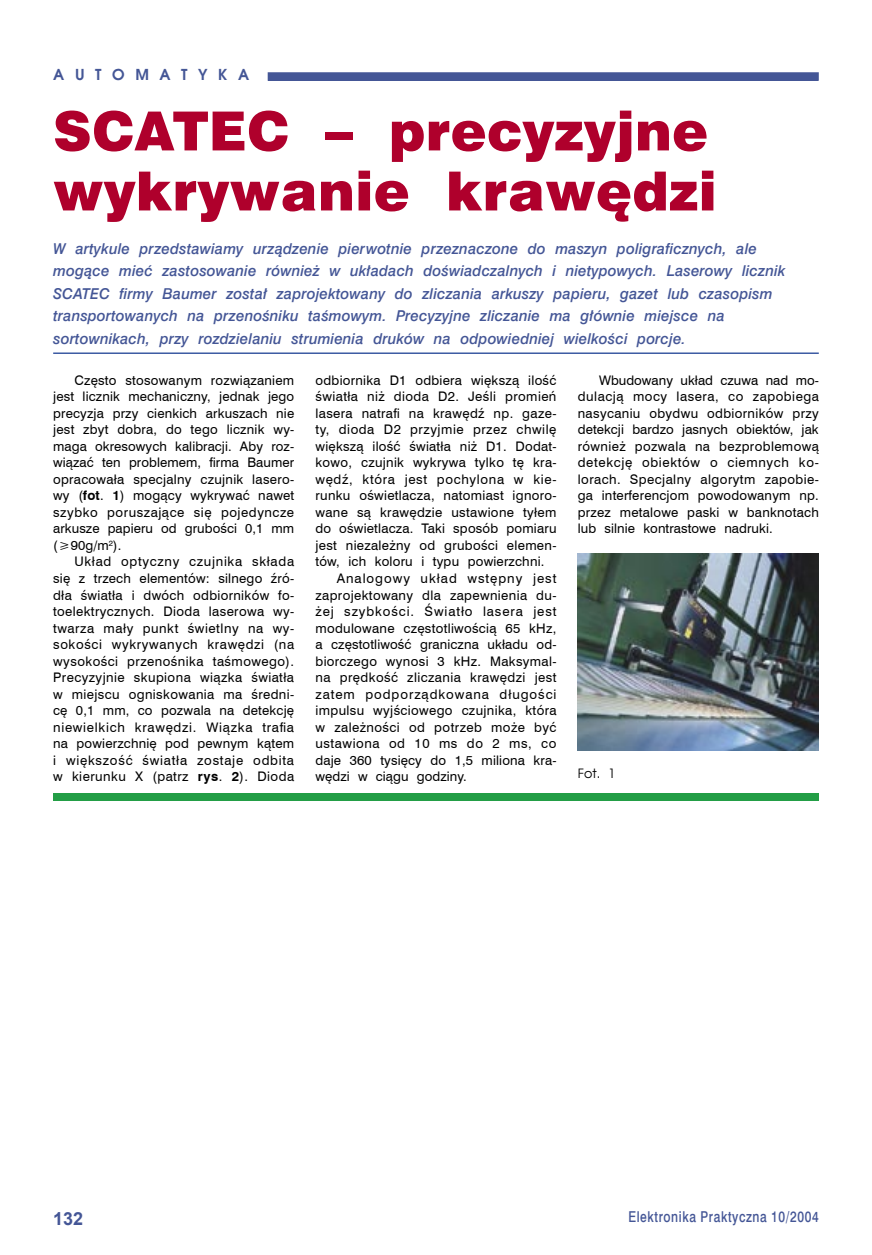
<style>
.page{position:relative;width:872px;height:1255px;background:#fff}
.page>*{position:absolute;margin:0;border:0;box-sizing:border-box;transform-origin:0 0}
.Tytul_glowny{font:54px/60px "Swis 721 Blk EU";letter-spacing:.005em;color:#af002c}
.lnstrony{font:700 18px "Arial";color:#445696}
.DKursywa{font:italic 15px/22.5px "Swis 721 Md EU";letter-spacing:.005em;color:#445696}
.elekprakt{font:15px "Swis 721 Md EU";letter-spacing:.05em;color:#445696;scale:.8 1}
.nagl_lewa_str{font:700 15px "Avalon";color:#445696}
.Body_text{font:13.2px/16.5px "Swiss 721 BT";letter-spacing:.015em;color:#000;text-align:justify}
.spis{font:12.75px "Avalon";color:#000}
.s1{font-weight:700}
.s2{font-family:"Math With Greek"}
</style>
<div class="page">
<div style="left:268px;top:73px;width:550px;height:7px;background:#445696"></div>
<div style="left:268px;top:72px;width:550px;height:9px;border:2px solid #445696"></div>
<hr style="left:53px;top:352px;width:765px;height:2px;background:#3c5ba3">
<img style="left:577px;top:554px;width:241px;height:196px">
<div style="left:53px;top:792px;width:765px;height:8px;background:#239e46"></div>
<p class="nagl_lewa_str" style="left:53px;top:65px;width:197px">A U T O M A T Y K A</p>
<p class="Tytul_glowny" style="left:53px;top:105px;width:665px">SCATEC – precyzyjne wykrywanie krawędzi</p>
<p class="DKursywa" style="left:53px;top:238px;width:733px">W artykule przedstawiamy urządzenie pierwotnie przeznaczone do maszyn poligraficznych, ale mogące mieć zastosowanie również w układach doświadczalnych i nietypowych. Laserowy licznik SCATEC firmy Baumer został zaprojektowany do zliczania arkuszy papieru, gazet lub czasopism transportowanych na przenośniku taśmowym. Precyzyjne zliczanie ma głównie miejsce na sortownikach, przy rozdzielaniu strumienia druków na odpowiedniej wielkości porcje.</p>
<p class="Body_text" style="left:53px;top:371px;width:243px;text-indent:21px">Często stosowanym rozwiązaniem jest licznik mechaniczny, jednak jego precyzja przy cienkich arkuszach nie jest zbyt dobra, do tego licznik wy&shy;maga okresowych kalibracji. Aby roz&shy;wiązać ten problemem, firma Baumer opracowała specjalny czujnik lasero&shy;wy (<span class="s1">fot</span>. <span class="s1">1</span>) mogący wykrywać nawet szybko poruszające się pojedyncze arkusze papieru od grubości 0,1 mm (<span class="s2">≥</span>90g/m<sup>2</sup>).</p>
<p class="Body_text" style="left:53px;top:553px;width:243px;text-indent:21px">Układ optyczny czujnika składa się z trzech elementów: silnego źró&shy;dła światła i dwóch odbiorników fo&shy;toelektrycznych. Dioda laserowa wy&shy;twarza mały punkt świetlny na wy&shy;sokości wykrywanych krawędzi (na wysokości przenośnika taśmowego).<br>Precyzyjnie skupiona wiązka światła w miejscu ogniskowania ma średni&shy;cę 0,1 mm, co pozwala na detekcję niewielkich krawędzi. Wiązka trafia na powierzchnię pod pewnym kątem i większość światła zostaje odbita w kierunku X (patrz <span class="s1">rys</span>. <span class="s1">2</span>). Dioda</p>
<p class="Body_text" style="left:315px;top:371px;width:242px">odbiornika D1 odbiera większą ilość światła niż dioda D2. Jeśli promień lasera natrafi na krawędź np. gaze&shy;ty, dioda D2 przyjmie przez chwilę większą ilość światła niż D1. Dodat&shy;kowo, czujnik wykrywa tylko tę kra&shy;wędź, która jest pochylona w kie&shy;runku oświetlacza, natomiast ignoro&shy;wane są krawędzie ustawione tyłem do oświetlacza. Taki sposób pomiaru jest niezależny od grubości elemen&shy;tów, ich koloru i typu powierzchni.</p>
<p class="Body_text" style="left:315px;top:569px;width:243px;text-indent:21px">Analogowy układ wstępny jest zaprojektowany dla zapewnienia du&shy;żej szybkości. Światło lasera jest modulowane częstotliwością 65 kHz, a częstotliwość graniczna układu od&shy;biorczego wynosi 3 kHz. Maksymal&shy;na prędkość zliczania krawędzi jest zatem podporządkowana długości impulsu wyjściowego czujnika, która w zależności od potrzeb może być ustawiona od 10 ms do 2 ms, co daje 360 tysięcy do 1,5 miliona kra&shy;wędzi w ciągu godziny.</p>
<p class="Body_text" style="left:578px;top:371px;width:243px;text-indent:21px">Wbudowany układ czuwa nad mo&shy;dulacją mocy lasera, co zapobiega nasycaniu obydwu odbiorników przy detekcji bardzo jasnych obiektów, jak również pozwala na bezproblemową detekcję obiektów o ciemnych ko&shy;lorach. Specjalny algorytm zapobie&shy;ga interferencjom powodowanym np. przez metalowe paski w banknotach lub silnie kontrastowe nadruki.</p>
<p class="spis" style="left:578px;top:765px;width:39px">Fot. 1</p>
<p class="lnstrony" style="left:53px;top:1206px;width:32px">132</p>
<p class="elekprakt" style="left:628px;top:1207px;width:239px">Elektronika Praktyczna 10/2004</p>
</div>
